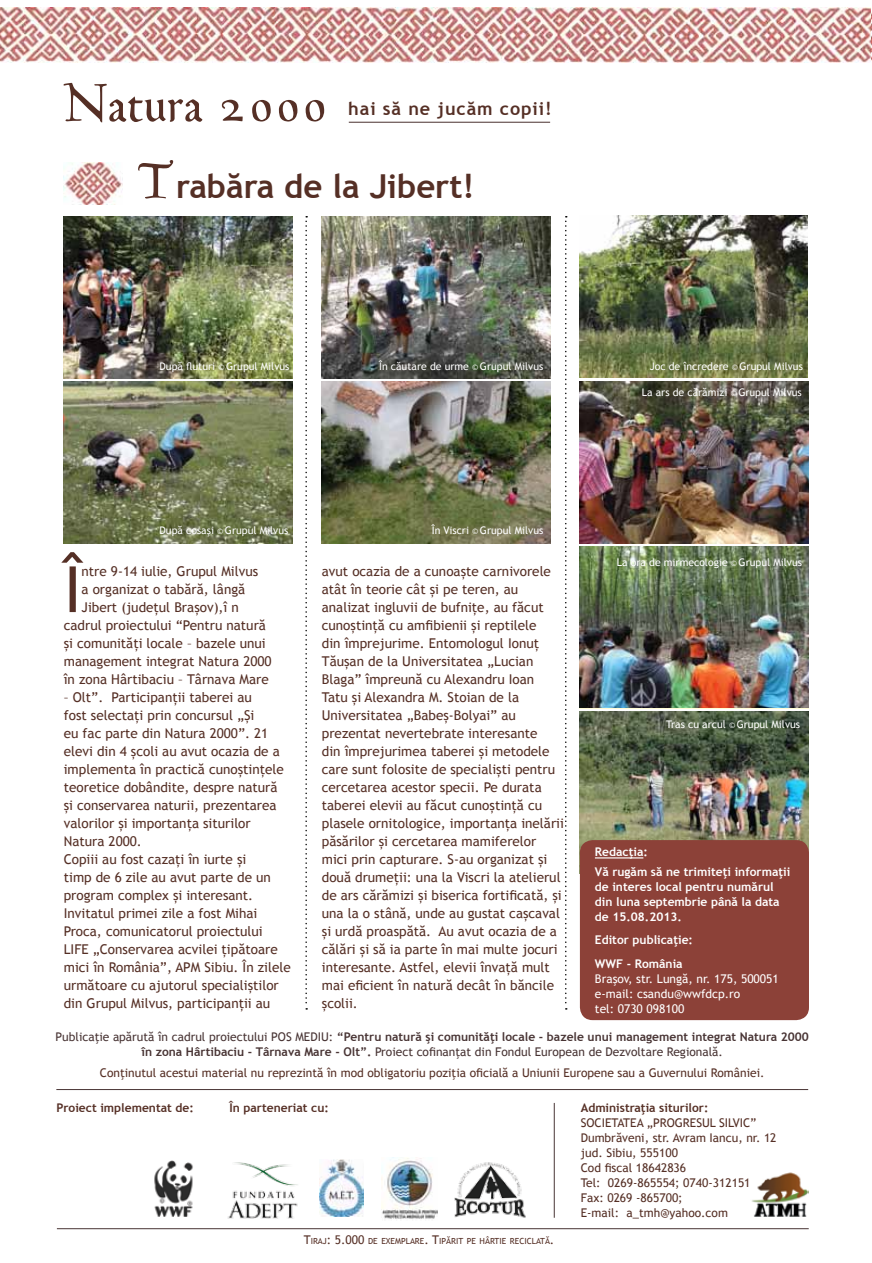
<style>
.page{position:relative;width:872px;height:1263px;background:#fff}
.page>*{position:absolute;margin:0;border:0;box-sizing:border-box;transform-origin:0 0}
.t1{font:63.75px "Trebuchet MS";color:#552f25}
.t2{font:54px "Hingham Text Normal";letter-spacing:.01em;color:#552f25}
.t3{font:700 33px "Trebuchet MS";color:#552f25}
.t4{font:700 18px "Trebuchet MS";letter-spacing:.05em;color:#552f25}
.t5{font:13.5px/18px "Trebuchet MS";color:#552f25}
.t6{font:12px/15px "Trebuchet MS";color:#552f25}
.t7{font:700 12px/15px "Trebuchet MS";color:#483434;text-align:center}
.t8{font:700 12px/15px "Trebuchet MS";color:#fff}
.t9{font:12px/15px "Trebuchet MS";color:#fff}
.t10{font:700 12px "Trebuchet MS";color:#552f25}
.t11{font:10.5px "Trebuchet MS";color:#fff}
.t12{font:8.4px "Trebuchet MS";color:#552f25}
.s1{font-family:"Hingham Text Normal";font-weight:400;font-size:51px}
.s2{font-size:8.25px}
.s3{font-weight:400}
.s4{font-size:12px}
</style>
<div class="page">
<img style="left:579px;top:711px;width:229px;height:162px">
<img style="left:0;top:8px;width:871px;height:55px">
<img style="left:871px;top:7px;width:1px;height:54px">
<div style="left:580px;top:840px;width:229px;height:180px;background:#8c4138;border-radius:13px"></div>
<hr style="left:56px;top:1089px;width:752px;height:1px;background:#483434">
<img style="left:751px;top:1172px;width:57px;height:45px">
<img style="left:154px;top:1161px;width:39px;height:56px">
<img style="left:228px;top:1162px;width:70px;height:57px">
<img style="left:320px;top:1160px;width:43px;height:57px">
<img style="left:381px;top:1157px;width:57px;height:62px">
<img style="left:454px;top:1162px;width:72px;height:56px">
<hr style="left:595px;top:857px;width:48px;height:1px;background:#fff">
<hr style="left:57px;top:1228px;width:751px;height:1px;background:#483434">
<hr style="left:554px;top:1103px;width:1px;height:115px;background:#483434">
<img style="left:64px;top:162px;width:59px;height:42px">
<svg style="left:305px;top:216px;width:2px;height:794px"></svg>
<svg style="left:565px;top:216px;width:2px;height:794px"></svg>
<img style="left:64px;top:216px;width:228px;height:162px">
<img style="left:580px;top:216px;width:227px;height:162px">
<img style="left:322px;top:216px;width:228px;height:162px">
<img style="left:322px;top:381px;width:228px;height:162px">
<img style="left:580px;top:381px;width:229px;height:162px">
<img style="left:64px;top:381px;width:228px;height:162px">
<img style="left:580px;top:546px;width:229px;height:161px">
<hr style="left:349px;top:122px;width:201px;height:1px;background:#48302e">
<h2 class="t2" style="left:64px;top:76px;width:266px">Natura 2000</h2>
<h3 class="t4" style="left:348px;top:97px;width:205px">hai să ne jucăm copii!</h3>
<h3 class="t3" style="left:138px;top:166px;width:338px"><span class="s1">T</span>rabăra de la Jibert!</h3>
<p class="t11" style="left:159px;top:360px;width:131px">După fluturi <span class="s2">©</span> Grupul Milvus</p>
<p class="t11" style="left:379px;top:360px;width:166px">În căutare de urme <span class="s2">©</span> Grupul Milvus</p>
<p class="t11" style="left:649px;top:360px;width:155px">Joc de încredere <span class="s2">©</span> Grupul Milvus</p>
<p class="t11" style="left:642px;top:386px;width:161px">La ars de cărămizi <span class="s2">©</span> Grupul Milvus</p>
<p class="t11" style="left:159px;top:524px;width:130px">După cosaşi <span class="s2">©</span> Grupul Milvus</p>
<p class="t11" style="left:432px;top:524px;width:113px">În Viscri <span class="s2">©</span> Grupul Milvus</p>
<h1 class="t1" style="left:64px;top:552px;width:19px">Î</h1>
<p class="t5" style="left:82px;top:562px;width:178px">ntre 9-14 iulie, Grupul Milvus</p>
<p class="t5" style="left:82px;top:580px;width:165px">a organizat o tabără, lângă</p>
<p class="t5" style="left:82px;top:598px;width:159px">Jibert (județul Brașov),î n</p>
<p class="t5" style="left:64px;top:616px;width:204px">cadrul proiectului “Pentru natură</p>
<p class="t5" style="left:64px;top:634px;width:203px">şi comunităţi locale – bazele unui</p>
<p class="t5" style="left:64px;top:652px;width:209px">management integrat Natura 2000</p>
<p class="t5" style="left:64px;top:670px;width:206px">în zona Hârtibaciu – Târnava Mare</p>
<p class="t5" style="left:64px;top:688px;width:228px">– Olt”. Participanții taberei au<br>fost selectați prin concursul „Și<br>eu fac parte din Natura 2000”. 21 elevi din 4 școli au avut ocazia de a implementa în practică cunoștințele teoretice dobândite, despre natură<br>și conservarea naturii, prezentarea valorilor și importanța siturilor Natura 2000.<br>Copiii au fost cazați în iurte și<br>timp de 6 zile au avut parte de un program complex și interesant.<br>Invitatul primei zile a fost Mihai Proca, comunicatorul proiectului LIFE „Conservarea acvilei țipătoare mici în România”, APM Sibiu. În zilele următoare cu ajutorul specialiștilor din Grupul Milvus, participanţii au</p>
<p class="t5" style="left:322px;top:562px;width:244px">avut ocazia de a cunoaște carnivorele atât în teorie cât și pe teren, au analizat ingluvii de bufnițe, au făcut cunoștință cu amfibienii și reptilele<br>din împrejurime. Entomologul Ionuț Tăușan de la Universitatea „Lucian Blaga” împreună cu Alexandru Ioan<br>Tatu și Alexandra M. Stoian de la Universitatea „Babeș-Bolyai” au prezentat nevertebrate interesante<br>din împrejurimea taberei și metodele care sunt folosite de specialiști pentru cercetarea acestor specii. Pe durata taberei elevii au făcut cunoștință cu plasele ornitologice, importanţa inelării păsărilor și cercetarea mamiferelor mici prin capturare. S-au organizat și două drumeții: una la Viscri la atelierul de ars cărămizi și biserica fortificată, şi una la o stână, unde au gustat cașcaval și urdă proaspătă. Au avut ocazia de a călări și să ia parte în mai multe jocuri interesante. Astfel, elevii învață mult mai eficient în natură decât în băncile școlii.</p>
<p class="t11" style="left:617px;top:556px;width:187px">La ora de mirmecologie <span class="s2">©</span> Grupul Milvus</p>
<p class="t11" style="left:666px;top:718px;width:135px">Tras cu arcul <span class="s2">©</span> Grupul Milvus</p>
<p class="t8" style="left:595px;top:842px;width:197px;line-height:19.2px">Redacţia:<br>Vă rugăm să ne trimiteţi informaţii</p>
<p class="t8" style="left:595px;top:879px;width:186px">de interes local pentru numărul din luna septembrie până la data de 15.08.2013.</p>
<p class="t8" style="left:595px;top:928px;width:100px;line-height:23.5px">Editor publicaţie:<br>WWF - România</p>
<p class="t9" style="left:595px;top:971px;width:185px">Braşov, str. Lungă, nr. 175, 500051 e-mail: csandu@wwfdcp.ro<br>tel: 0730 098100</p>
<p class="t7" style="left:56px;top:1029px;width:755px"><span class="s3">Publicaţie apărută în cadrul proiectului POS MEDIU:</span> “Pentru natură şi comunităţi locale - bazele unui management integrat Natura 2000 în zona Hârtibaciu - Târnava Mare - Olt”. <span class="s3">Proiect cofinanţat din Fondul European de Dezvoltare Regională.</span></p>
<p class="t6" style="left:100px;top:1065px;width:666px">Conţinutul acestui material nu reprezintă în mod obligatoriu poziţia oficială a Uniunii Europene sau a Guvernului României.</p>
<p class="t10" style="left:56px;top:1100px;width:139px">Proiect implementat de:</p>
<p class="t10" style="left:229px;top:1100px;width:101px">În parteneriat cu:</p>
<p class="t12" style="left:304px;top:1235px;width:252px"><span class="s4">T</span>IRAJ<span class="s4">: 5.000</span> DE EXEMPLARE<span class="s4">. T</span>IPĂRIT PE HÂRTIE RECICLATĂ<span class="s4">.</span></p>
<p class="t10" style="left:581px;top:1100px;width:129px">Administraţia siturilor:</p>
<p class="t6" style="left:581px;top:1115px;width:197px">SOCIETATEA „PROGRESUL SILVIC”<br>Dumbrăveni, str. Avram Iancu, nr. 12 jud. Sibiu, 555100<br>Cod fiscal 18642836<br>Tel: 0269-865554; 0740-312151<br>Fax: 0269 -865700;<br>E-mail: a_tmh@yahoo.com</p>
</div>
